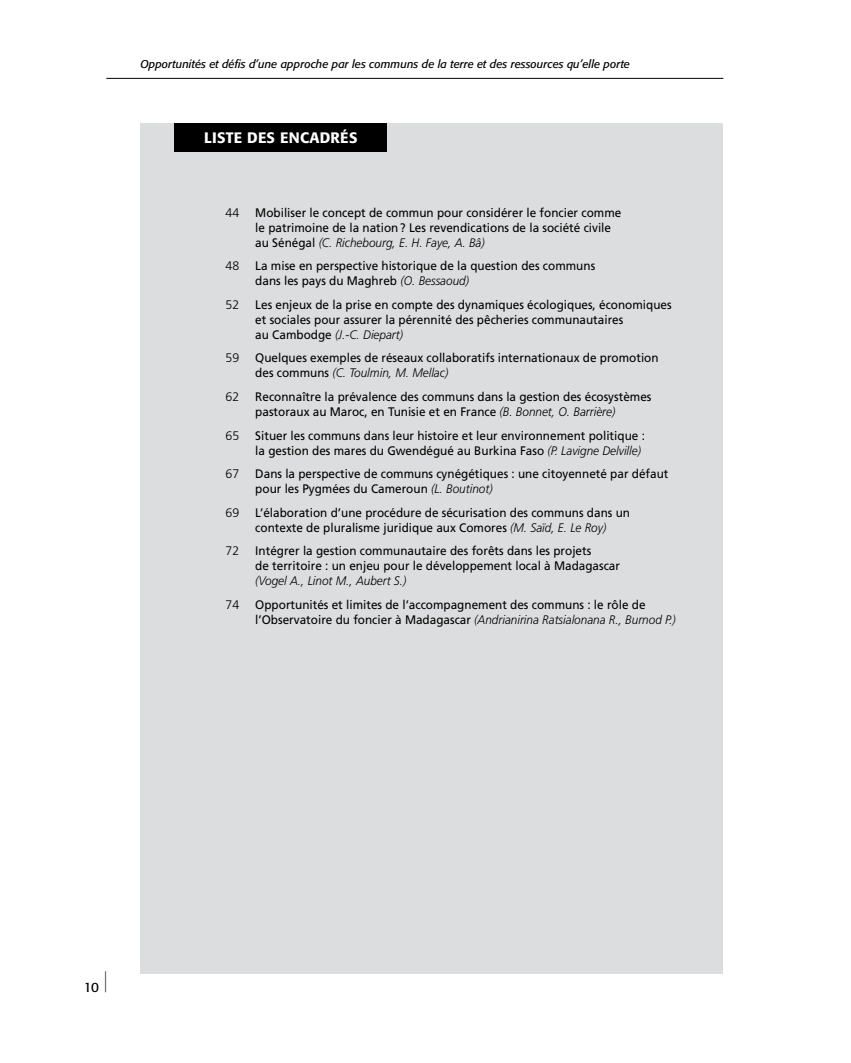
<style>
.page{position:relative;width:851px;height:1063px;background:#fff}
.page>*{position:absolute;margin:0;border:0;box-sizing:border-box;transform-origin:0 0}
.t1{font:500 15px "Formata";letter-spacing:.02em;color:#fff}
.t2{font:13.5px "Formata";color:#000}
.t3{font:12.3px/15px "Frutiger LT Std";color:#000;scale:.95 1}
.t4{font:italic 300 12.3px "Frutiger LT Std";color:#000;scale:.95 1}
.t5{font:300 12.3px "Frutiger LT Std";color:#000}
.t6{font:italic 11.25px "Formata";color:#000}
.s1{font-weight:300;font-style:italic}
</style>
<div class="page">
<hr style="left:106px;top:78px;width:617px;height:1px;background:#000">
<div style="left:140px;top:123px;width:583px;height:851px;background:#dcddde"></div>
<div style="left:174px;top:123px;width:213px;height:29px;background:#000"></div>
<p class="t6" style="left:140px;top:57px;width:491px">Opportunités et défis d’une approche par les communs de la terre et des ressources qu’elle porte</p>
<p class="t1" style="left:204px;top:129px;width:155px">LISTE DES ENCADRÉS</p>
<p class="t5" style="left:225px;top:206px;width:15px">44</p>
<p class="t3" style="left:255px;top:205px;width:387px">Mobiliser le concept de commun pour considérer le foncier comme le patrimoine de la nation? Les revendications de la société civile au Sénégal <span class="s1">(C. Richebourg, E. H. Faye, A. Bâ)</span></p>
<p class="t5" style="left:225px;top:259px;width:15px">48</p>
<p class="t3" style="left:255px;top:259px;width:359px">La mise en perspective historique de la question des communs dans les pays du Maghreb <span class="s1">(O. Bessaoud)</span></p>
<p class="t5" style="left:225px;top:298px;width:15px">52</p>
<p class="t3" style="left:255px;top:297px;width:440px">Les enjeux de la prise en compte des dynamiques écologiques, économiques et sociales pour assurer la pérennité des pêcheries communautaires<br>au Cambodge <span class="s1">(J.-C. Diepart)</span></p>
<p class="t5" style="left:225px;top:351px;width:15px">59</p>
<p class="t3" style="left:255px;top:351px;width:426px">Quelques exemples de réseaux collaboratifs internationaux de promotion des communs <span class="s1">(C. Toulmin, M. Mellac)</span></p>
<p class="t5" style="left:225px;top:390px;width:15px">62</p>
<p class="t3" style="left:255px;top:389px;width:418px">Reconnaître la prévalence des communs dans la gestion des écosystèmes pastoraux au Maroc, en Tunisie et en France <span class="s1">(B. Bonnet, O. Barrière)</span></p>
<p class="t5" style="left:225px;top:428px;width:15px">65</p>
<p class="t3" style="left:255px;top:428px;width:411px">Situer les communs dans leur histoire et leur environnement politique : la gestion des mares du Gwendégué au Burkina Faso <span class="s1">(P. Lavigne Delville)</span></p>
<p class="t5" style="left:225px;top:467px;width:15px">67</p>
<p class="t3" style="left:255px;top:466px;width:436px">Dans la perspective de communs cynégétiques : une citoyenneté par défaut pour les Pygmées du Cameroun <span class="s1">(L. Boutinot)</span></p>
<p class="t5" style="left:225px;top:505px;width:15px">69</p>
<p class="t3" style="left:255px;top:505px;width:396px">L’élaboration d’une procédure de sécurisation des communs dans un contexte de pluralisme juridique aux Comores <span class="s1">(M. Saïd, E. Le Roy)</span></p>
<p class="t5" style="left:225px;top:544px;width:15px">72</p>
<p class="t3" style="left:255px;top:543px;width:385px">Intégrer la gestion communautaire des forêts dans les projets<br>de territoire : un enjeu pour le développement local à Madagascar</p>
<p class="t4" style="left:255px;top:574px;width:160px">(Vogel A., Linot M., Aubert S.)</p>
<p class="t5" style="left:225px;top:597px;width:15px">74</p>
<p class="t3" style="left:255px;top:597px;width:444px">Opportunités et limites de l’accompagnement des communs : le rôle de l’Observatoire du foncier à Madagascar <span class="s1">(Andrianirina Ratsialonana R., Burnod P.)</span></p>
<p class="t2" style="left:84px;top:979px;width:25px">10 <sup>|</sup></p>
</div>
